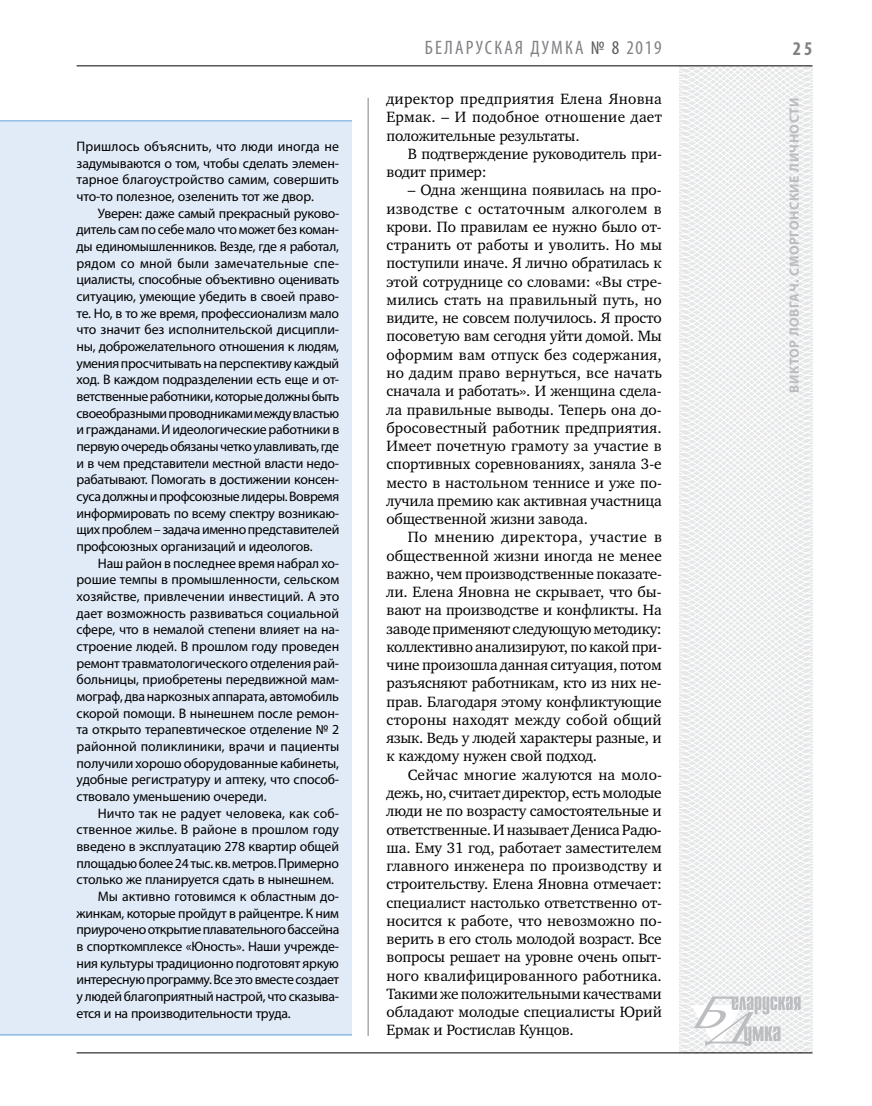
<style>
.page{position:relative;width:872px;height:1106px;background:#fff}
.page>*{position:absolute;margin:0;border:0;box-sizing:border-box;transform-origin:0 0}
.t1{font:condensed 19.5px "Myriad Pro";letter-spacing:.11em;color:#808285}
.t2{font:700 condensed 19.5px "Myriad Pro";color:#808285}
.t3{font:15.3px/18.3px "Charter C";letter-spacing:-.01em;color:#000;text-align:justify}
.t4{font:13.8px/16.6px "Myriad Pro";letter-spacing:-.02em;color:#000;text-align:justify}
.t5{font:13.8px "Myriad Pro";color:#000}
.t6{font:13.8px "Myriad Pro";letter-spacing:.005em;color:#000}
.t7{font:700 13.5px "Myriad Pro";letter-spacing:.04em;color:#bcbdc0}
.s1{color:#58595b}
</style>
<div class="page">
<hr style="left:368px;top:98px;width:1px;height:938px;background:#808285">
<svg style="left:621px;top:65px;width:192px;height:989px"></svg>
<svg style="left:691px;top:996px;width:109px;height:53px"></svg>
<hr style="left:77px;top:65px;width:735px;height:1px;background:#000">
<hr style="left:77px;top:1052px;width:735px;height:1px;background:#000">
<div style="left:0;top:121px;width:352px;height:914px;background:#e1eaf7"></div>
<hr style="left:0;top:120px;width:352px;height:1px;background:#93bfe6">
<hr style="left:0;top:1034px;width:352px;height:1px;background:#93bfe6">
<p class="t4" style="left:77px;top:138px;width:264px">Пришлось объяснить, что люди иногда не задумываются о том, чтобы сделать элемен&shy;тарное благоустройство самим, совершить что-то полезное, озеленить тот же двор.</p>
<p class="t4" style="left:77px;top:204px;width:264px;text-indent:21px">Уверен: даже самый прекрасный руково&shy;дитель сам по себе мало что может без коман&shy;ды единомышленников. Везде, где я работал, рядом со мной были замечательные спе&shy;циалисты, способные объективно оценивать ситуацию, умеющие убедить в своей право&shy;те. Но, в то же время, профессионализм мало что значит без исполнительской дисципли&shy;ны, доброжелательного отношения к людям, умения просчитывать на перспективу каждый ход. В каждом подразделении есть еще и от&shy;ветственные работники, которые должны быть своеобразными проводниками между властью и гражданами. И идеологические работники в первую очередь обязаны четко улавливать, где и в чем представители местной власти недо&shy;рабатывают. Помогать в достижении консен&shy;суса должны и профсоюзные лидеры. Вовремя информировать по всему спектру возникаю&shy;щих проблем – задача именно представителей профсоюзных организаций и идеологов.</p>
<p class="t4" style="left:77px;top:554px;width:264px;text-indent:21px">Наш район в последнее время набрал хо&shy;рошие темпы в промышленности, сельском хозяйстве, привлечении инвестиций. А это дает возможность развиваться социальной сфере, что в немалой степени влияет на на&shy;строение людей. В прошлом году проведен ремонт травматологического отделения рай&shy;больницы, приобретены передвижной мам&shy;мограф, два наркозных аппарата, автомобиль скорой помощи. В нынешнем после ремон&shy;та открыто терапевтическое отделение № 2 районной поликлиники, врачи и пациенты получили хорошо оборудованные кабинеты, удобные регистратуру и аптеку, что способ&shy;ствовало уменьшению очереди.</p>
<p class="t6" style="left:98px;top:804px;width:243px">Ничто так не радует человека, как соб-</p>
<p class="t5" style="left:77px;top:821px;width:264px">ственное жилье. В районе в прошлом году</p>
<p class="t4" style="left:77px;top:837px;width:264px">введено в эксплуатацию 278 квартир общей</p>
<p class="t4" style="left:77px;top:854px;width:264px">площадью более 24 тыс. кв. метров. Примерно</p>
<p class="t4" style="left:77px;top:871px;width:259px">столько же планируется сдать в нынешнем.</p>
<p class="t4" style="left:98px;top:887px;width:243px">Мы активно готовимся к областным до-</p>
<p class="t4" style="left:77px;top:904px;width:264px">жинкам, которые пройдут в райцентре. К ним</p>
<p class="t4" style="left:77px;top:921px;width:264px">приурочено открытие плавательного бассейна</p>
<p class="t4" style="left:77px;top:937px;width:264px">в спорткомплексе «Юность». Наши учрежде-</p>
<p class="t4" style="left:77px;top:954px;width:264px">ния культуры традиционно подготовят яркую</p>
<p class="t4" style="left:77px;top:971px;width:264px">интересную программу. Все это вместе создает</p>
<p class="t4" style="left:77px;top:987px;width:264px">у людей благоприятный настрой, что сказыва-</p>
<p class="t4" style="left:77px;top:1004px;width:215px">ется и на производительности труда.</p>
<h1 class="t1" style="left:425px;top:36px;width:129px">БЕЛАРУСКА Я ДУМКА</h1>
<h1 class="t1" style="left:591px;top:36px;width:72px"><span class="s1">№ 8</span> 2019</h1>
<h1 class="t2" style="left:793px;top:37px;width:21px">25</h1>
<p class="t3" style="left:386px;top:90px;width:277px">директор предприятия Елена Яновна Ермак. – И подобное отношение дает положительные результаты.</p>
<p class="t3" style="left:386px;top:145px;width:277px;text-indent:21px">В подтверждение руководитель при&shy;водит пример:</p>
<p class="t3" style="left:386px;top:181px;width:277px;text-indent:21px">– Одна женщина появилась на про&shy;изводстве с остаточным алкоголем в крови. По правилам ее нужно было от&shy;странить от работы и уволить. Но мы поступили иначе. Я лично обратилась к этой сотруднице со словами: «Вы стре&shy;мились стать на правильный путь, но видите, не совсем получилось. Я просто посоветую вам сегодня уйти домой. Мы оформим вам отпуск без содержания, но дадим право вернуться, все начать сначала и работать». И женщина сдела&shy;ла правильные выводы. Теперь она до&shy;бросовестный работник предприятия.<br>Имеет почетную грамоту за участие в спортивных соревнованиях, заняла 3-е место в настольном теннисе и уже по&shy;лучила премию как активная участница общественной жизни завода.</p>
<p class="t3" style="left:386px;top:528px;width:277px;text-indent:21px">По мнению директора, участие в общественной жизни иногда не менее важно, чем производственные показате&shy;ли. Елена Яновна не скрывает, что бы&shy;вают на производстве и конфликты. На заводе применяют следующую методику: коллективно анализируют, по какой при&shy;чине произошла данная ситуация, потом разъясняют работникам, кто из них не&shy;прав. Благодаря этому конфликтующие стороны находят между собой общий язык. Ведь у людей характеры разные, и к каждому нужен свой подход.</p>
<p class="t3" style="left:386px;top:765px;width:277px;text-indent:21px">Сейчас многие жалуются на моло&shy;дежь, но, считает директор, есть молодые люди не по возрасту самостоятельные и ответственные. И называет Дениса Радю&shy;ша. Ему 31 год, работает заместителем главного инженера по производству и строительству. Елена Яновна отмечает: специалист настолько ответственно от&shy;носится к работе, что невозможно по&shy;верить в его столь молодой возраст. Все вопросы решает на уровне очень опыт&shy;ного квалифицированного работника.<br>Такими же положительными качествами обладают молодые специалисты Юрий Ермак и Ростислав Кунцов.</p>
<p class="t7" style="left:785px;top:393px;width:297px;rotate:-90deg">Виктор ЛОВГАЧ. Сморгонские личности</p>
</div>
